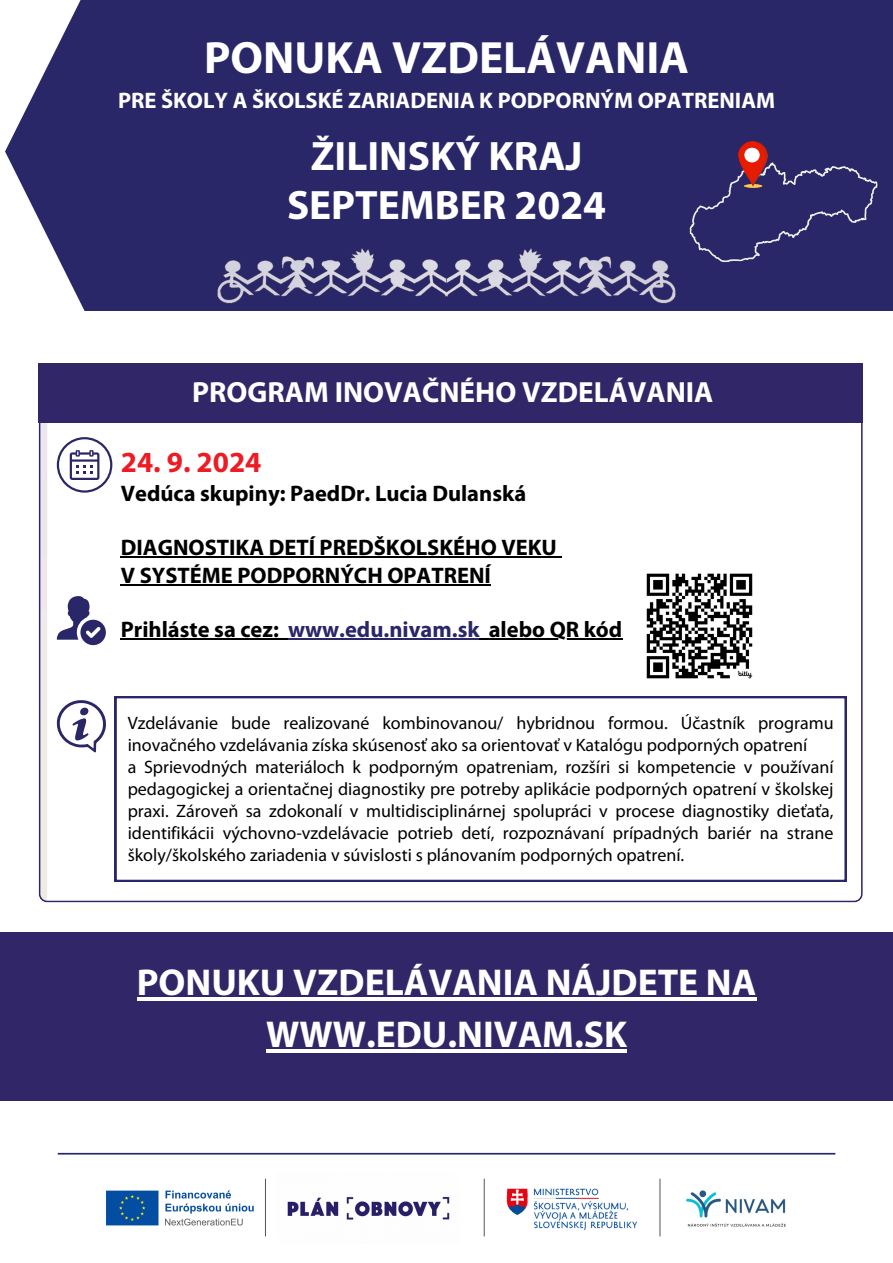
<style>
.page{position:relative;width:893px;height:1263px;background:#fff}
.page>*{position:absolute;margin:0;border:0;box-sizing:border-box;transform-origin:0 0}
.t1{font:700 45.45px "Myriad Pro";color:#fff}
.t2{font:700 45px "Myriad Pro";color:#fff}
.t3{font:700 41.25px "Myriad Pro";color:#fff}
.t4{font:700 37.5px/52.3px "Myriad Pro";color:#fff;text-align:center}
.t5{font:700 29.25px "Myriad Pro";color:#fff}
.t6{font:700 29.25px "Myriad Pro";color:#ed1c24}
.t7{font:700 22.5px/27.6px "Myriad Pro";color:#000}
.t8{font:700 22.5px "Myriad Pro";color:#fff}
.t9{font:18px/21.9px "Myriad Pro";color:#000}
.s1{color:#2a2768}
</style>
<div class="page">
<hr style="left:58px;top:1153px;width:777px;height:1px;background:#2a2768">
<div style="left:5px;top:0;width:888px;height:311px;background:#2a2768"></div>
<img style="left:214px;top:233px;width:228px;height:78px">
<img style="left:442px;top:233px;width:237px;height:78px">
<svg style="left:685px;top:155px;width:197px;height:110px;background:#322f6d"></svg>
<img style="left:739px;top:141px;width:28px;height:46px">
<div style="left:0;top:932px;width:893px;height:169px;background:#312768"></div>
<img style="left:106px;top:1190px;width:148px;height:36px">
<hr style="left:265px;top:1179px;width:1px;height:57px;background:#545454">
<img style="left:287px;top:1196px;width:163px;height:24px">
<hr style="left:484px;top:1179px;width:1px;height:57px;background:#545454">
<hr style="left:659px;top:1179px;width:1px;height:57px;background:#545454">
<img style="left:686px;top:1190px;width:100px;height:37px">
<img style="left:506px;top:1188px;width:132px;height:43px">
<svg style="left:39px;top:423px;width:823px;height:479px"></svg>
<div style="left:39px;top:364px;width:823px;height:59px;background:#312768"></div>
<svg style="left:57px;top:596px;width:49px;height:49px"></svg>
<svg style="left:115px;top:696px;width:731px;height:186px"></svg>
<svg style="left:55px;top:698px;width:53px;height:54px"></svg>
<svg style="left:57px;top:437px;width:55px;height:56px"></svg>
<img style="left:635px;top:561px;width:126px;height:126px">
<hr style="left:121px;top:557px;width:436px;height:1px;background:#000">
<hr style="left:121px;top:584px;width:370px;height:2px;background:#000">
<hr style="left:121px;top:638px;width:158px;height:2px;background:#000">
<svg style="left:279px;top:638px;width:9px;height:2px"></svg>
<hr style="left:288px;top:638px;width:192px;height:2px;background:#2a2768">
<svg style="left:480px;top:638px;width:9px;height:2px"></svg>
<hr style="left:489px;top:638px;width:133px;height:2px;background:#000">
<hr style="left:137px;top:997px;width:619px;height:4px;background:#fff">
<hr style="left:266px;top:1050px;width:361px;height:3px;background:#fff">
<h1 class="t1" style="left:204px;top:39px;width:486px">PONUKA VZDELÁVANIA</h1>
<p class="t8" style="left:118px;top:91px;width:658px">PRE ŠKOLY A ŠKOLSKÉ ZARIADENIA K PODPORNÝM OPATRENIAM</p>
<h1 class="t2" style="left:206px;top:61px;width:482px">PONUKA VZDELÁVANIA</h1>
<p class="t3" style="left:311px;top:139px;width:273px">ŽILINSKÝ KRAJ</p>
<p class="t3" style="left:287px;top:188px;width:321px">SEPTEMBER 2024</p>
<p class="t5" style="left:192px;top:380px;width:523px">PROGRAM INOVAČNÉHO VZDELÁVANIA</p>
<h3 class="t6" style="left:121px;top:450px;width:142px">24. 9. 2024</h3>
<p class="t7" style="left:121px;top:482px;width:407px">Vedúca skupiny: PaedDr. Lucia Dulanská</p>
<p class="t7" style="left:121px;top:536px;width:437px">DIAGNOSTIKA DETÍ PREDŠKOLSKÉHO VEKU<br>V SYSTÉME PODPORNÝCH OPATRENÍ</p>
<h4 class="t7" style="left:121px;top:618px;width:503px">Prihláste sa cez: <span class="s1">www.edu.nivam.sk</span> alebo QR kód</h4>
<p class="t9" style="left:128px;top:714px;width:707px">Vzdelávanie bude realizované kombinovanou/ hybridnou formou. Účastník programu inovačného vzdelávania získa skúsenosť ako sa orientovať v Katalógu podporných opatrení</p>
<p class="t9" style="left:128px;top:757px;width:707px;text-align:justify">a Sprievodných materiáloch k podporným opatreniam, rozšíri si kompetencie v používaní pedagogickej a orientačnej diagnostiky pre potreby aplikácie podporných opatrení v školskej praxi. Zároveň sa zdokonalí v multidisciplinárnej spolupráci v procese diagnostiky dieťaťa, identifikácii výchovno-vzdelávacie potrieb detí, rozpoznávaní prípadných bariér na strane školy/školského zariadenia v súvislosti s plánovaním podporných opatrení.</p>
<h5 class="t4" style="left:137px;top:959px;width:621px">PONUKU VZDELÁVANIA NÁJDETE NA<br>WWW.EDU.NIVAM.SK</h5>
</div>
